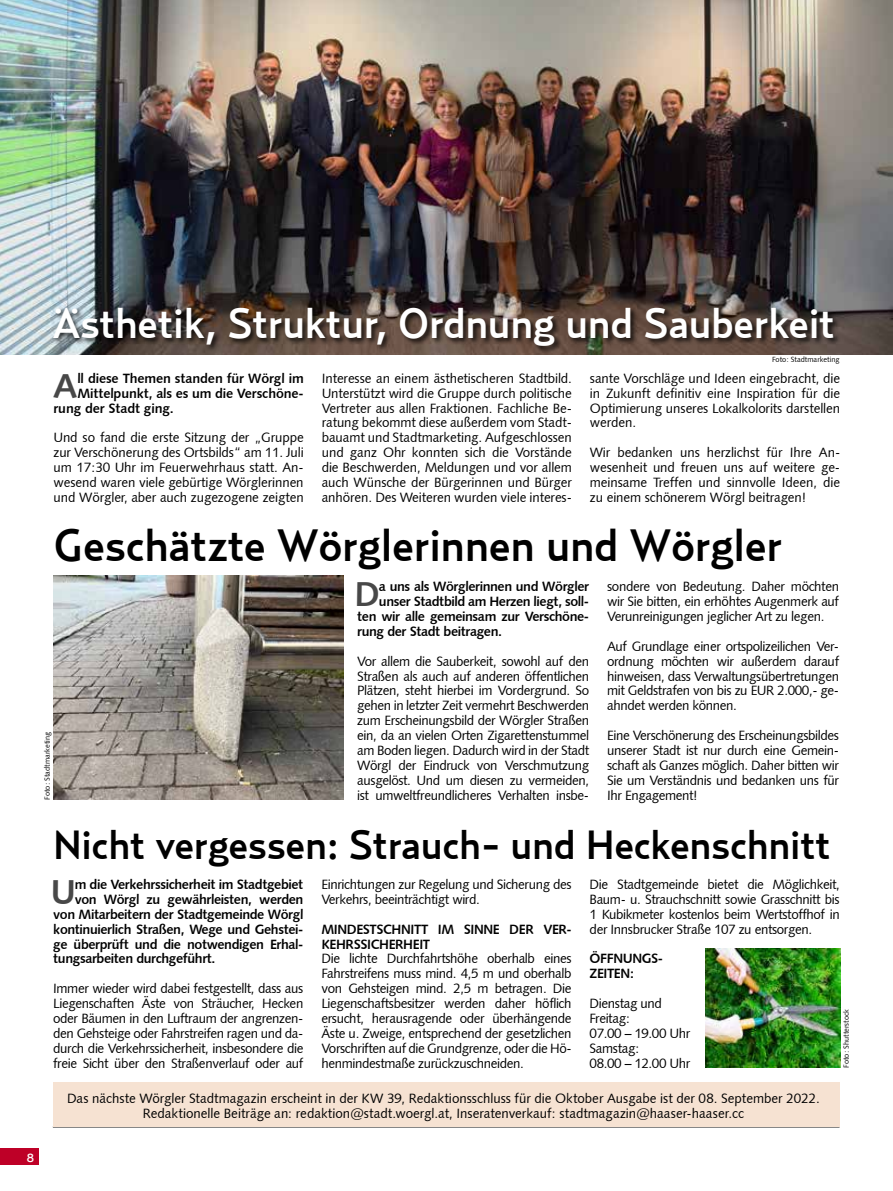
<style>
.page{position:relative;width:893px;height:1191px;background:#fff}
.page>*{position:absolute;margin:0;border:0;box-sizing:border-box;transform-origin:0 0}
.t1{font:500 45px "Relay";letter-spacing:-.01em;color:#000}
.t2{font:500 42px "Relay";letter-spacing:-.01em;color:#fff}
.t3{font:500 40.5px "Relay";letter-spacing:-.01em;color:#000}
.t4{font:34.65px "Humanist 531 BT Bold A";color:#484848}
.t5{font:13.5px/14.9px "Humanist 531 BT Roman A";letter-spacing:-.03em;color:#000;text-align:justify}
.t6{font:13.5px/14.9px "Humanist 531 BT Bold A";letter-spacing:-.03em;color:#000}
.t7{font:13.5px/15px "Humanist 531 BT Roman A";letter-spacing:-.005em;color:#000;text-align:center}
.t8{font:13.5px "Humanist 531 BT Bold A";letter-spacing:-.01em;color:#000}
.t9{font:500 12px "Relay";color:#fff}
.t10{font:7.5px "Humanist 531 BT Roman A";color:#000}
</style>
<div class="page">
<div style="left:0;top:1148px;width:38px;height:17px;background:#be0027"></div>
<div style="left:53px;top:1082px;width:787px;height:45px;background:#f6e2d2"></div>
<img style="left:706px;top:949px;width:134px;height:118px">
<img style="left:0;top:0;width:893px;height:354px">
<div style="left:52px;top:307px;width:789px;height:47px;background:#000;opacity:.75"></div>
<img style="left:54px;top:576px;width:290px;height:223px">
<h2 class="t2" style="left:52px;top:299px;width:784px">Ästhetik, Struktur, Ordnung und Sauberkeit</h2>
<h3 class="t4" style="left:53px;top:364px;width:26px">A</h3>
<p class="t8" style="left:77px;top:370px;width:228px">ll diese Themen standen für Wörgl im</p>
<p class="t8" style="left:77px;top:385px;width:228px">Mittelpunkt, als es um die Verschöne-</p>
<p class="t8" style="left:54px;top:399px;width:122px">rung der Stadt ging.</p>
<p class="t5" style="left:54px;top:430px;width:252px">Und so fand die erste Sitzung der „Gruppe zur Verschönerung des Ortsbilds“ am 11. Juli um 17:30 Uhr im Feuerwehrhaus statt. An&shy;wesend waren viele gebürtige Wörglerinnen und Wörgler, aber auch zugezogene zeigten</p>
<p class="t10" style="left:772px;top:355px;width:69px">Foto: Stadtmarketing</p>
<p class="t5" style="left:322px;top:370px;width:252px">Interesse an einem ästhetischeren Stadtbild.<br>Unterstützt wird die Gruppe durch politische Vertreter aus allen Fraktionen. Fachliche Be&shy;ratung bekommt diese außerdem vom Stadt&shy;bauamt und Stadtmarketing. Aufgeschlossen und ganz Ohr konnten sich die Vorstände die Beschwerden, Meldungen und vor allem auch Wünsche der Bürgerinnen und Bürger anhören. Des Weiteren wurden viele interes-</p>
<p class="t5" style="left:590px;top:370px;width:252px">sante Vorschläge und Ideen eingebracht, die in Zukunft definitiv eine Inspiration für die Optimierung unseres Lokalkolorits darstellen werden.</p>
<p class="t5" style="left:590px;top:445px;width:252px">Wir bedanken uns herzlichst für Ihre An&shy;wesenheit und freuen uns auf weitere ge&shy;meinsame Treffen und sinnvolle Ideen, die zu einem schönerem Wörgl beitragen!</p>
<h1 class="t1" style="left:54px;top:519px;width:730px">Geschätzte Wörglerinnen und Wörgler</h1>
<p class="t10" style="left:42px;top:799px;width:69px;rotate:-90deg">Foto: Stadtmarketing</p>
<h3 class="t4" style="left:354px;top:573px;width:27px">D</h3>
<p class="t6" style="left:379px;top:579px;width:212px">a uns als Wörglerinnen und Wörgler</p>
<p class="t6" style="left:379px;top:594px;width:212px">unser Stadtbild am Herzen liegt, soll-</p>
<p class="t6" style="left:357px;top:608px;width:233px">ten wir alle gemeinsam zur Verschöne-</p>
<p class="t6" style="left:357px;top:623px;width:146px">rung der Stadt beitragen.</p>
<p class="t5" style="left:357px;top:653px;width:233px">Vor allem die Sauberkeit, sowohl auf den Straßen als auch auf anderen öffentlichen Plätzen, steht hierbei im Vordergrund. So gehen in letzter Zeit vermehrt Beschwerden zum Erscheinungsbild der Wörgler Straßen ein, da an vielen Orten Zigarettenstummel am Boden liegen. Dadurch wird in der Stadt Wörgl der Eindruck von Verschmutzung ausgelöst. Und um diesen zu vermeiden, ist umweltfreundlicheres Verhalten insbe-</p>
<p class="t5" style="left:607px;top:579px;width:233px">sondere von Bedeutung. Daher möchten wir Sie bitten, ein erhöhtes Augenmerk auf Verunreinigungen jeglicher Art zu legen.</p>
<p class="t5" style="left:607px;top:638px;width:233px">Auf Grundlage einer ortspolizeilichen Ver&shy;ordnung möchten wir außerdem darauf hinweisen, dass Verwaltungsübertretungen mit Geldstrafen von bis zu EUR 2.000,- ge&shy;ahndet werden können.</p>
<p class="t5" style="left:607px;top:727px;width:233px">Eine Verschönerung des Erscheinungsbildes unserer Stadt ist nur durch eine Gemein&shy;schaft als Ganzes möglich. Daher bitten wir Sie um Verständnis und bedanken uns für</p>
<p class="t5" style="left:607px;top:787px;width:92px">Ihr Engagement!</p>
<h3 class="t3" style="left:53px;top:821px;width:779px">Nicht vergessen: Strauch- und Heckenschnitt</h3>
<h3 class="t4" style="left:50px;top:870px;width:27px">U</h3>
<p class="t6" style="left:75px;top:876px;width:230px">m die Verkehrssicherheit im Stadtgebiet</p>
<p class="t5" style="left:590px;top:876px;width:252px">Die Stadtgemeinde bietet die Möglichkeit, Baum- u. Strauchschnitt sowie Grasschnitt bis 1 Kubikmeter kostenlos beim Wertstoffhof in der Innsbrucker Straße 107 zu entsorgen.</p>
<p class="t6" style="left:590px;top:951px;width:75px">ÖFFNUNGS-<br>ZEITEN:</p>
<p class="t5" style="left:590px;top:995px;width:102px;text-align:left">Dienstag und<br>Freitag:<br>07.00 – 19.00 Uhr<br>Samstag:<br>08.00 – 12.00 Uhr</p>
<p class="t10" style="left:841px;top:1067px;width:60px;rotate:-90deg">Foto: Shutterstock</p>
<p class="t5" style="left:321px;top:876px;width:252px">Einrichtungen zur Regelung und Sicherung des<br>Verkehrs, beeinträchtigt wird.</p>
<p class="t6" style="left:321px;top:921px;width:252px">MINDESTSCHNITT IM SINNE DER VER-<br>KEHRSSICHERHEIT</p>
<p class="t5" style="left:321px;top:951px;width:252px">Die lichte Durchfahrtshöhe oberhalb eines Fahrstreifens muss mind. 4,5 m und oberhalb von Gehsteigen mind. 2,5 m betragen. Die Liegenschaftsbesitzer werden daher höflich ersucht, herausragende oder überhängende Äste u. Zweige, entsprechend der gesetzlichen Vorschriften auf die Grundgrenze, oder die Hö&shy;henmindestmaße zurückzuschneiden.</p>
<p class="t6" style="left:75px;top:891px;width:230px">von Wörgl zu gewährleisten, werden</p>
<p class="t6" style="left:53px;top:906px;width:252px">von Mitarbeitern der Stadtgemeinde Wörgl</p>
<p class="t6" style="left:53px;top:921px;width:252px">kontinuierlich Straßen, Wege und Gehstei-</p>
<p class="t6" style="left:53px;top:936px;width:252px">ge überprüft und die notwendigen Erhal-</p>
<p class="t6" style="left:53px;top:951px;width:164px">tungsarbeiten durchgeführt.</p>
<p class="t5" style="left:53px;top:980px;width:252px">Immer wieder wird dabei festgestellt, dass aus Liegenschaften Äste von Sträucher, Hecken oder Bäumen in den Luftraum der angrenzen&shy;den Gehsteige oder Fahrstreifen ragen und da&shy;durch die Verkehrssicherheit, insbesondere die freie Sicht über den Straßenverlauf oder auf</p>
<p class="t7" style="left:67px;top:1091px;width:754px">Das nächste Wörgler Stadtmagazin erscheint in der KW 39, Redaktionsschluss für die Oktober Ausgabe ist der 08. September 2022.<br>Redaktionelle Beiträge an: redaktion@stadt.woergl.at, Inseratenverkauf: stadtmagazin@haaser-haaser.cc</p>
<p class="t9" style="left:27px;top:1150px;width:9px">8</p>
</div>
